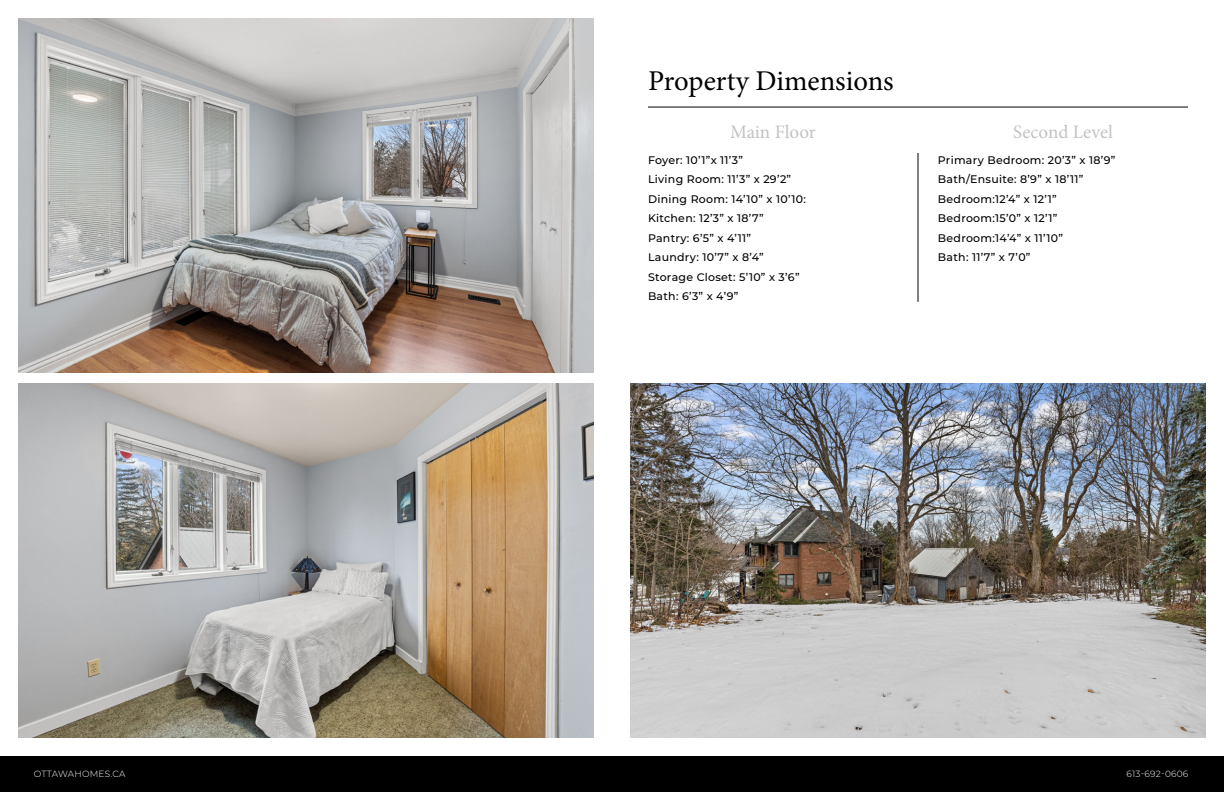
<style>
.page{position:relative;width:1224px;height:792px;background:#fff}
.page>*{position:absolute;margin:0;border:0;box-sizing:border-box;transform-origin:0 0}
.t1{font:28.7px "Minion Pro";color:#000}
.t2{font:19px "Minion Pro";color:#c2c3c3}
.t3{font:500 11px/19.5px "Montserrat";letter-spacing:.025em;color:#000}
.t4{font:300 9px "Montserrat";letter-spacing:.025em;color:#fff}
</style>
<div class="page">
<hr style="left:918px;top:153px;width:1px;height:149px;background:#000">
<hr style="left:648px;top:107px;width:540px;height:1px;background:#000">
<img style="left:18px;top:18px;width:576px;height:355px">
<img style="left:18px;top:383px;width:576px;height:355px">
<img style="left:630px;top:383px;width:576px;height:355px">
<div style="left:0;top:756px;width:1224px;height:36px;background:#000"></div>
<h1 class="t1" style="left:648px;top:61px;width:247px">Property Dimensions</h1>
<h2 class="t2" style="left:730px;top:119px;width:87px">Main Floor</h2>
<h2 class="t2" style="left:1013px;top:119px;width:101px">Second Level</h2>
<p class="t3" style="left:648px;top:150px;width:159px">Foyer: 10’1”x 11’3”<br>Living Room: 11’3” x 29’2”<br>Dining Room: 14’10” x 10’10:<br>Kitchen: 12’3” x 18’7”<br>Pantry: 6’5” x 4’11”<br>Laundry: 10’7” x 8’4”<br>Storage Closet: 5’10” x 3’6”<br>Bath: 6’3” x 4’9”</p>
<p class="t3" style="left:938px;top:150px;width:179px">Primary Bedroom: 20’3” x 18’9”<br>Bath/Ensuite: 8’9” x 18’11”<br>Bedroom:12’4” x 12’1”<br>Bedroom:15’0” x 12’1”<br>Bedroom:14’4” x 11’10”<br>Bath: 11’7” x 7’0”</p>
<p class="t4" style="left:34px;top:768px;width:93px">OTTAWAHOMES.CA</p>
<p class="t4" style="left:1126px;top:768px;width:63px">613-692-0606</p>
</div>
